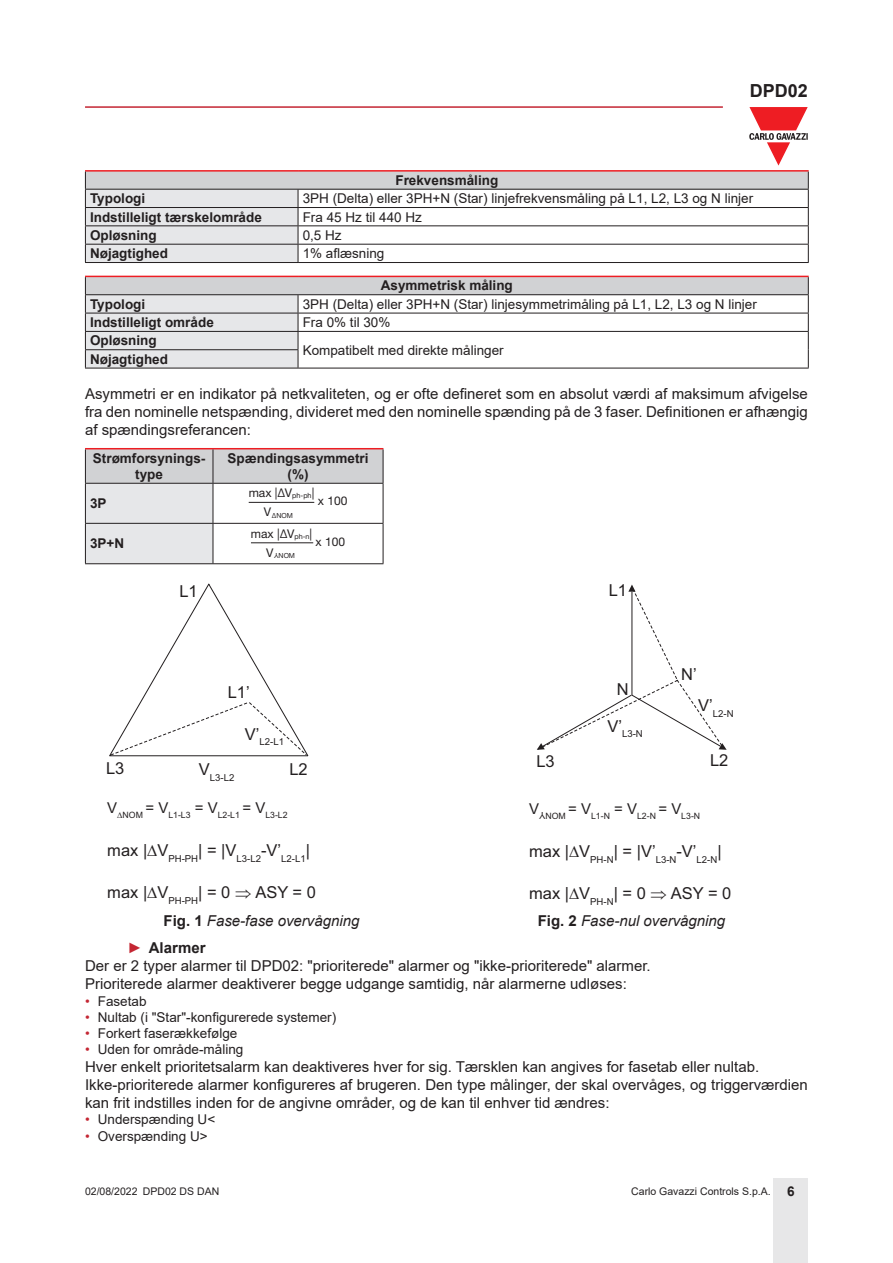
<style>
.page{position:relative;width:893px;height:1263px;background:#fff}
.page>*{position:absolute;margin:0;border:0;box-sizing:border-box;transform-origin:0 0}
.t1{font:700 18px "Arial";color:#231f20}
.t2{font:16.5px "Arial";color:#231f20}
.Testo{font:15px/18px "Arial";color:#231f20;text-align:justify}
.t3{font:italic 15px "Arial";color:#231f20}
.t4{font:700 15px "Arial";color:#231f20}
.TestoTabellaSx{font:13.5px "Arial";color:#231f20}
.TestoTabellaFndGSx{font:700 13.5px "Arial";color:#231f20}
.TitoloTabellaCen{font:700 13.5px/16.2px "Arial";color:#231f20;text-align:center}
.t5{font:12px "Helvetica Neue LT Std";color:#231f20}
.t6{font:10.5px "Arial";color:#231f20}
.t7{font:9.6px "Arial";color:#231f20}
.t8{font:9.6px "Helvetica Neue LT Std";color:#231f20}
.t9{font:8.7px "Arial";color:#231f20}
.t10{font:7.05px "Helvetica Neue LT Std";color:#231f20}
.s1{font-weight:700;font-style:normal}
.s2{font-weight:400;color:#c42633}
.s3{color:#c42633}
.s4{font-weight:700;font-size:13.5px}
</style>
<div class="page">
<hr style="left:85px;top:106px;width:638px;height:2px;background:#c42633">
<div style="left:774px;top:1178px;width:34px;height:85px;background:#e7e7e8"></div>
<svg style="left:749px;top:107px;width:59px;height:59px"></svg>
<div style="left:85px;top:171px;width:723px;height:18px;background:#d1d2d4"></div>
<hr style="left:85px;top:170px;width:213px;height:2px;background:#ee1d23">
<hr style="left:298px;top:170px;width:511px;height:2px;background:#ee1d23">
<hr style="left:298px;top:189px;width:511px;height:1px;background:#231f20">
<hr style="left:298px;top:207px;width:511px;height:1px;background:#231f20">
<hr style="left:298px;top:225px;width:511px;height:1px;background:#231f20">
<hr style="left:298px;top:244px;width:511px;height:1px;background:#231f20">
<svg style="left:85px;top:172px;width:214px;height:90px"></svg>
<svg style="left:808px;top:172px;width:1px;height:90px"></svg>
<hr style="left:85px;top:262px;width:213px;height:1px;background:#231f20">
<hr style="left:298px;top:262px;width:511px;height:1px;background:#231f20">
<div style="left:85px;top:276px;width:723px;height:19px;background:#d1d2d4"></div>
<hr style="left:85px;top:276px;width:213px;height:1px;background:#ee1d23">
<hr style="left:298px;top:276px;width:511px;height:1px;background:#ee1d23">
<hr style="left:298px;top:294px;width:511px;height:1px;background:#231f20">
<hr style="left:298px;top:313px;width:511px;height:1px;background:#231f20">
<hr style="left:298px;top:331px;width:511px;height:1px;background:#231f20">
<svg style="left:85px;top:277px;width:214px;height:91px"></svg>
<svg style="left:808px;top:277px;width:1px;height:91px"></svg>
<hr style="left:85px;top:368px;width:213px;height:1px;background:#231f20">
<hr style="left:298px;top:368px;width:511px;height:1px;background:#231f20">
<hr style="left:85px;top:448px;width:128px;height:1px;background:#ee1d23">
<hr style="left:213px;top:448px;width:170px;height:1px;background:#ee1d23">
<hr style="left:383px;top:449px;width:1px;height:34px;background:#231f20">
<hr style="left:383px;top:484px;width:1px;height:39px;background:#231f20">
<hr style="left:383px;top:524px;width:1px;height:39px;background:#231f20">
<svg style="left:109px;top:583px;width:200px;height:174px"></svg>
<svg style="left:537px;top:584px;width:190px;height:166px"></svg>
<svg style="left:85px;top:449px;width:298px;height:115px"></svg>
<p class="TitoloTabellaCen" style="left:395px;top:172px;width:104px">Frekvensmåling</p>
<p class="t1" style="left:750px;top:78px;width:60px">DPD02</p>
<p class="TestoTabellaFndGSx" style="left:90px;top:189px;width:57px">Typologi</p>
<p class="TestoTabellaSx" style="left:303px;top:189px;width:452px">3PH (Delta) eller 3PH+N (Star) linjefrekvensmåling på L1, L2, L3 og N linjer</p>
<p class="TestoTabellaFndGSx" style="left:90px;top:207px;width:173px">Indstilleligt tærskelområde</p>
<p class="TestoTabellaSx" style="left:303px;top:208px;width:121px">Fra 45 Hz til 440 Hz</p>
<p class="TestoTabellaFndGSx" style="left:90px;top:226px;width:68px">Opløsning</p>
<p class="TestoTabellaSx" style="left:303px;top:226px;width:41px">0,5 Hz</p>
<p class="TestoTabellaFndGSx" style="left:90px;top:244px;width:80px">Nøjagtighed</p>
<p class="TestoTabellaSx" style="left:303px;top:244px;width:83px">1% aflæsning</p>
<p class="TitoloTabellaCen" style="left:381px;top:278px;width:134px">Asymmetrisk måling</p>
<p class="TestoTabellaFndGSx" style="left:90px;top:295px;width:57px">Typologi</p>
<p class="TestoTabellaSx" style="left:303px;top:295px;width:456px">3PH (Delta) eller 3PH+N (Star) linjesymmetrimåling på L1, L2, L3 og N linjer</p>
<p class="TestoTabellaFndGSx" style="left:90px;top:313px;width:125px">Indstilleligt område</p>
<p class="TestoTabellaSx" style="left:303px;top:313px;width:89px">Fra 0% til 30%</p>
<p class="TestoTabellaFndGSx" style="left:90px;top:331px;width:68px">Opløsning</p>
<p class="TestoTabellaSx" style="left:303px;top:341px;width:203px">Kompatibelt med direkte målinger</p>
<p class="TestoTabellaFndGSx" style="left:90px;top:350px;width:80px">Nøjagtighed</p>
<p class="Testo" style="left:85px;top:385px;width:724px">Asymmetri er en indikator på netkvaliteten, og er ofte defineret som en absolut værdi af maksimum afvigelse fra den nominelle netspænding, divideret med den nominelle spænding på de 3 faser. Definitionen er afhængig af spændingsreferancen:</p>
<p class="TitoloTabellaCen" style="left:93px;top:450px;width:114px">Strømforsynings&shy;type</p>
<p class="TitoloTabellaCen" style="left:227px;top:450px;width:143px">Spændingsasymmetri (%)</p>
<p class="TestoTabellaFndGSx" style="left:90px;top:494px;width:18px">3P</p>
<p class="t5" style="left:249px;top:486px;width:67px">max |∆V<sub>ph-ph</sub>|</p>
<p class="t10" style="left:264px;top:511px;width:30px"><sup>V</sup>∆NOM</p>
<p class="t5" style="left:318px;top:494px;width:31px">x 100</p>
<p class="TestoTabellaFndGSx" style="left:90px;top:534px;width:36px">3P+N</p>
<p class="t2" style="left:179px;top:580px;width:20px">L1</p>
<p class="t5" style="left:251px;top:526px;width:63px">max |∆V<sub>ph-n</sub>|</p>
<p class="t10" style="left:266px;top:551px;width:30px"><sup>V</sup> NOM</p>
<p class="t5" style="left:316px;top:534px;width:31px">x 100</p>
<p class="t2" style="left:228px;top:681px;width:23px">L1’</p>
<p class="t7" style="left:245px;top:735px;width:41px"><sup>V’</sup>L2-L1</p>
<p class="t2" style="left:106px;top:757px;width:20px">L3</p>
<p class="t2" style="left:289px;top:758px;width:20px">L2</p>
<p class="t7" style="left:199px;top:771px;width:37px"><sup>V</sup>L3-L2</p>
<p class="t9" style="left:107px;top:809px;width:182px"><sup>V</sup>∆NOM <sup>=</sup> <sup>V</sup>L1-L3 <sup>=</sup> <sup>V</sup>L2-L1 <sup>=</sup> <sup>V</sup>L3-L2</p>
<p class="t7" style="left:107px;top:852px;width:204px"><sup>max</sup> <sup>|∆V</sup>PH-PH<sup>|</sup> <sup>=</sup> <sup>|V</sup>L3-L2<sup>-V’</sup>L2-L1<sup>|</sup></p>
<p class="t2" style="left:107px;top:881px;width:125px">max |∆V<sub>PH-PH</sub>| = 0</p>
<p class="t2" style="left:255px;top:881px;width:62px">ASY = 0</p>
<p class="t2" style="left:609px;top:579px;width:20px">L1</p>
<p class="t2" style="left:617px;top:678px;width:13px">N</p>
<p class="t7" style="left:607px;top:727px;width:37px"><sup>V’</sup>L3-N</p>
<p class="t2" style="left:681px;top:663px;width:17px">N’</p>
<p class="t7" style="left:698px;top:707px;width:37px"><sup>V’</sup>L2-N</p>
<p class="t2" style="left:536px;top:750px;width:20px">L3</p>
<p class="t2" style="left:710px;top:749px;width:20px">L2</p>
<p class="Testo" style="left:529px;top:800px;width:11px">V</p>
<p class="t8" style="left:545px;top:821px;width:8px;rotate:-180deg">Y</p>
<p class="t9" style="left:545px;top:810px;width:156px">NOM <sup>=</sup> <sup>V</sup>L1-N <sup>=</sup> <sup>V</sup>L2-N <sup>=</sup> <sup>V</sup>L3-N</p>
<p class="t2" style="left:529px;top:840px;width:194px">max |∆V<sub>PH-N</sub>| = |V’<sub>L3-N</sub>-V’<sub>L2-N</sub>|</p>
<p class="t2" style="left:529px;top:882px;width:118px">max |∆V<sub>PH-N</sub>| = 0</p>
<p class="t2" style="left:671px;top:882px;width:62px">ASY = 0</p>
<p class="t3" style="left:164px;top:911px;width:197px"><span class="s1">Fig. 1</span> Fase-fase overvågning</p>
<p class="t3" style="left:538px;top:911px;width:189px"><span class="s1">Fig. 2</span> Fase-nul overvågning</p>
<p class="t4" style="left:128px;top:937px;width:79px"><span class="s2">►</span> Alarmer</p>
<p class="Testo" style="left:85px;top:957px;width:567px">Der er 2 typer alarmer til DPD02: "prioriterede" alarmer og "ikke-prioriterede" alarmer.</p>
<p class="Testo" style="left:85px;top:975px;width:543px">Prioriterede alarmer deaktiverer begge udgange samtidig, når alarmerne udløses:</p>
<p class="TestoTabellaSx" style="left:85px;top:991px;width:63px"><span class="s3">•</span> Fasetab</p>
<p class="TestoTabellaSx" style="left:85px;top:1008px;width:253px"><span class="s3">•</span> Nultab (i "Star"-konfigurerede systemer)</p>
<p class="TestoTabellaSx" style="left:85px;top:1024px;width:154px"><span class="s3">•</span> Forkert faserækkefølge</p>
<p class="TestoTabellaSx" style="left:85px;top:1040px;width:160px"><span class="s3">•</span> Uden for område-måling</p>
<p class="Testo" style="left:85px;top:1058px;width:676px">Hver enkelt prioritetsalarm kan deaktiveres hver for sig. Tærsklen kan angives for fasetab eller nultab.</p>
<p class="Testo" style="left:85px;top:1076px;width:724px">Ikke-prioriterede alarmer konfigureres af brugeren. Den type målinger, der skal overvåges, og triggerværdien kan frit indstilles inden for de angivne områder, og de kan til enhver tid ændres:</p>
<p class="TestoTabellaSx" style="left:85px;top:1110px;width:132px"><span class="s3">•</span> Underspænding U&lt;</p>
<p class="TestoTabellaSx" style="left:85px;top:1126px;width:124px"><span class="s3">•</span> Overspænding U&gt;</p>
<p class="t6" style="left:85px;top:1183px;width:136px">02/08/2022 DPD02 DS DAN</p>
<p class="t6" style="left:631px;top:1183px;width:165px">Carlo Gavazzi Controls S.p.A. <span class="s4">6</span></p>
</div>
